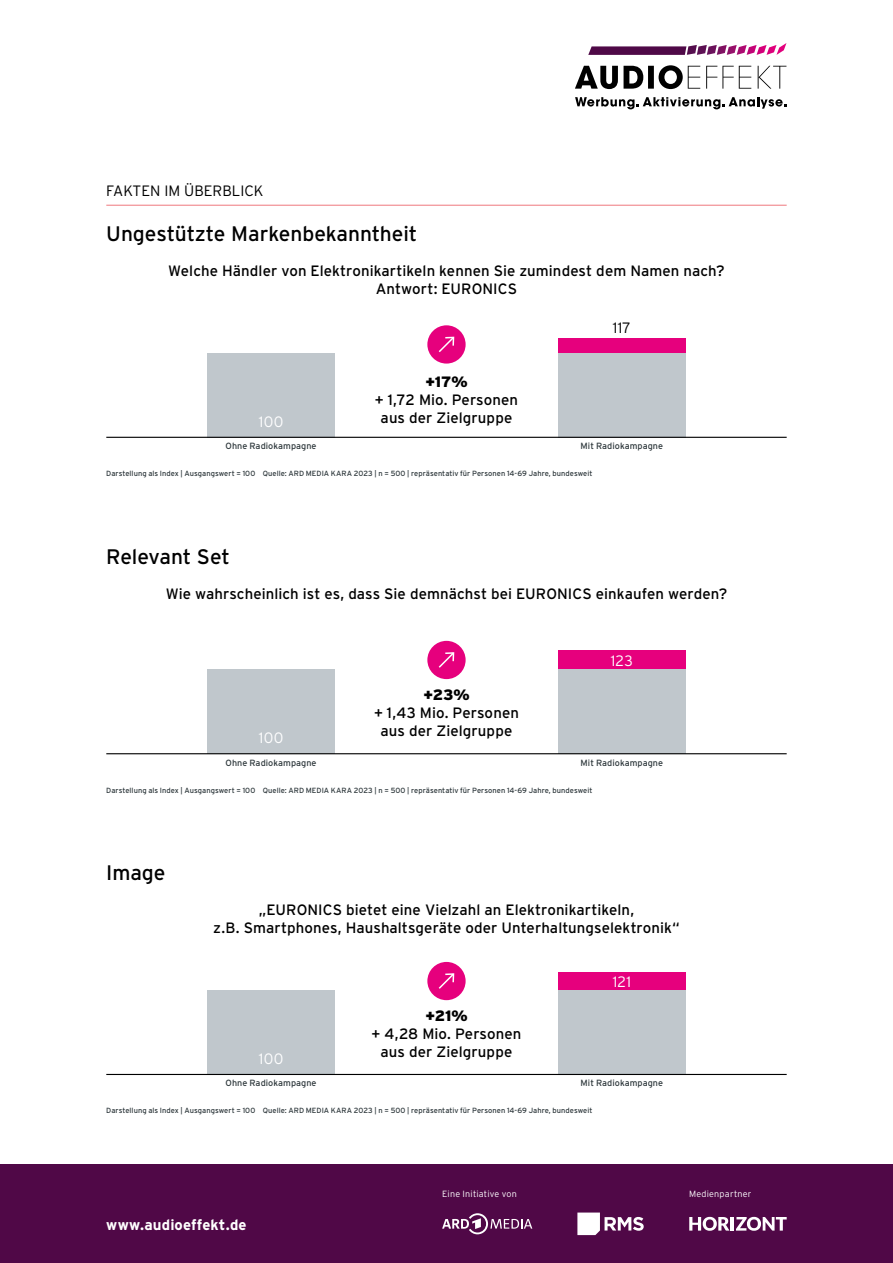
<style>
.page{position:relative;width:893px;height:1263px;background:#fff}
.page>*{position:absolute;margin:0;border:0;box-sizing:border-box;transform-origin:0 0}
.t1{font:21px "Interstate";letter-spacing:-.005em;color:#000}
.t2{font:15px/18px "Interstate";letter-spacing:.005em;color:#000;text-align:center}
.t3{font:300 15px "Interstate";color:#000}
.t4{font:700 15px "Interstate";letter-spacing:.01em;color:#fff}
.t5{font:300 15px "Interstate";letter-spacing:.015em;color:#fff}
.t6{font:900 15px "Interstate";color:#000}
.t7{font:9px "Interstate";letter-spacing:.01em;color:#2d373b}
.t8{font:300 9px "Interstate";letter-spacing:.025em;color:#fff}
.t9{font:7.5px "Interstate";letter-spacing:.005em;color:#2d373b}
</style>
<div class="page">
<svg style="left:588px;top:43px;width:198px;height:12px"></svg>
<svg style="left:575px;top:65px;width:211px;height:24px"></svg>
<svg style="left:575px;top:97px;width:211px;height:12px"></svg>
<div style="left:0;top:1164px;width:893px;height:99px;background:#500847"></div>
<hr style="left:106px;top:205px;width:681px;height:1px;background:#ef787e">
<div style="left:558px;top:339px;width:128px;height:14px;background:#e6007d"></div>
<div style="left:207px;top:353px;width:128px;height:84px;background:#c0c7cc"></div>
<div style="left:558px;top:353px;width:128px;height:84px;background:#c0c7cc"></div>
<hr style="left:106px;top:437px;width:681px;height:1px;background:#000">
<div style="left:427px;top:325px;width:39px;height:39px;background:#e6007d;border-radius:50%"></div>
<svg style="left:438px;top:336px;width:17px;height:17px"></svg>
<div style="left:558px;top:650px;width:128px;height:20px;background:#e6007d"></div>
<div style="left:207px;top:669px;width:128px;height:85px;background:#c0c7cc"></div>
<div style="left:558px;top:669px;width:128px;height:85px;background:#c0c7cc"></div>
<hr style="left:106px;top:753px;width:681px;height:1px;background:#000">
<div style="left:427px;top:641px;width:39px;height:38px;background:#e6007d;border-radius:50%"></div>
<svg style="left:438px;top:652px;width:17px;height:16px"></svg>
<div style="left:558px;top:973px;width:128px;height:18px;background:#e6007d"></div>
<div style="left:558px;top:990px;width:128px;height:85px;background:#c0c7cc"></div>
<div style="left:207px;top:990px;width:128px;height:84px;background:#c0c7cc"></div>
<div style="left:427px;top:962px;width:39px;height:38px;background:#e6007d;border-radius:50%"></div>
<svg style="left:438px;top:973px;width:17px;height:16px"></svg>
<hr style="left:106px;top:1074px;width:681px;height:1px;background:#000">
<svg style="left:577px;top:1212px;width:67px;height:23px"></svg>
<svg style="left:442px;top:1213px;width:90px;height:21px"></svg>
<svg style="left:689px;top:1217px;width:98px;height:14px"></svg>
<p class="t3" style="left:106px;top:183px;width:159px">FAKTEN IM ÜBERBLICK</p>
<h1 class="t1" style="left:106px;top:222px;width:312px">Ungestützte Markenbekanntheit</h1>
<p class="t2" style="left:168px;top:261px;width:558px">Welche Händler von Elektronikartikeln kennen Sie zumindest dem Namen nach?<br>Antwort: EURONICS</p>
<p class="t3" style="left:613px;top:319px;width:20px">117</p>
<p class="t6" style="left:425px;top:373px;width:44px">+17%</p>
<p class="t2" style="left:375px;top:391px;width:145px">+ 1,72 Mio. Personen aus der Zielgruppe</p>
<p class="t5" style="left:259px;top:413px;width:26px">100</p>
<p class="t7" style="left:226px;top:441px;width:93px">Ohne Radiokampagne</p>
<p class="t7" style="left:581px;top:441px;width:84px">Mit Radiokampagne</p>
<p class="t9" style="left:106px;top:469px;width:488px">Darstellung als Index | Ausgangswert = 100 Quelle: ARD MEDIA KARA 2023 | n = 500 | repräsentativ für Personen 14-69 Jahre, bundesweit</p>
<h1 class="t1" style="left:106px;top:545px;width:125px">Relevant Set</h1>
<p class="t2" style="left:166px;top:584px;width:563px">Wie wahrscheinlich ist es, dass Sie demnächst bei EURONICS einkaufen werden?</p>
<p class="t5" style="left:611px;top:652px;width:24px">123</p>
<p class="t6" style="left:423px;top:686px;width:48px">+23%</p>
<p class="t2" style="left:374px;top:703px;width:146px">+ 1,43 Mio. Personen aus der Zielgruppe</p>
<p class="t5" style="left:259px;top:729px;width:26px">100</p>
<p class="t7" style="left:226px;top:757px;width:93px">Ohne Radiokampagne</p>
<p class="t7" style="left:581px;top:757px;width:84px">Mit Radiokampagne</p>
<p class="t9" style="left:106px;top:786px;width:488px">Darstellung als Index | Ausgangswert = 100 Quelle: ARD MEDIA KARA 2023 | n = 500 | repräsentativ für Personen 14-69 Jahre, bundesweit</p>
<h1 class="t1" style="left:106px;top:861px;width:61px">Image</h1>
<p class="t2" style="left:213px;top:900px;width:468px">„EURONICS bietet eine Vielzahl an Elektronikartikeln,<br>z.B. Smartphones, Haushaltsgeräte oder Unterhaltungselektronik“</p>
<p class="t5" style="left:613px;top:973px;width:20px">121</p>
<p class="t6" style="left:425px;top:1007px;width:44px">+21%</p>
<p class="t2" style="left:371px;top:1024px;width:151px">+ 4,28 Mio. Personen aus der Zielgruppe</p>
<p class="t5" style="left:259px;top:1050px;width:26px">100</p>
<p class="t7" style="left:226px;top:1078px;width:93px">Ohne Radiokampagne</p>
<p class="t7" style="left:581px;top:1078px;width:84px">Mit Radiokampagne</p>
<p class="t9" style="left:106px;top:1106px;width:488px">Darstellung als Index | Ausgangswert = 100 Quelle: ARD MEDIA KARA 2023 | n = 500 | repräsentativ für Personen 14-69 Jahre, bundesweit</p>
<p class="t4" style="left:106px;top:1216px;width:142px">www.audioeffekt.de</p>
<p class="t8" style="left:442px;top:1189px;width:76px">Eine Initiative von</p>
<p class="t8" style="left:689px;top:1189px;width:64px">Medienpartner</p>
</div>
